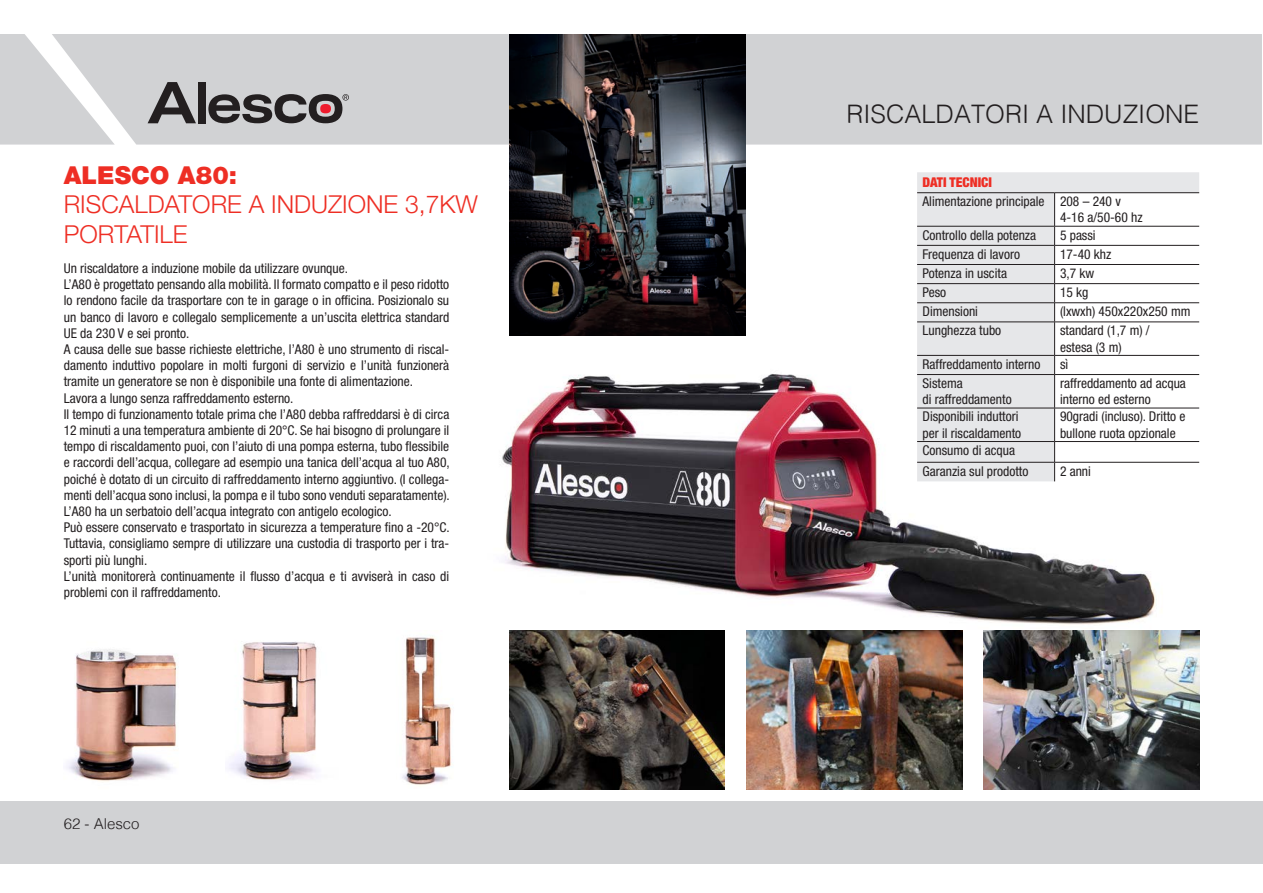
<style>
.page{position:relative;width:1263px;height:893px;background:#fff}
.page>*{position:absolute;margin:0;border:0;box-sizing:border-box;transform-origin:0 0}
.Titolo_Ponte{font:300 25.5px "Helvetica";color:#231f20}
.t1{font:300 24.75px/29.7px "Helvetica Neue LT Std";color:#ee2e24}
.t2{font:300 15px "Helvetica";color:#231f20}
.t3{font:condensed 13.5px/16.2px "Helvetica Neue LT Std";color:#231f20}
.t4{font:900 condensed 13.5px "Helvetica Neue LT Std";color:#ee2e24}
.s1{font-weight:900}
</style>
<div class="page">
<div style="left:115px;top:34px;width:1147px;height:111px;background:#d1d2d4"></div>
<svg style="left:0;top:34px;width:115px;height:111px"></svg>
<div style="left:0;top:801px;width:1263px;height:63px;background:#d1d2d4"></div>
<img style="left:502px;top:319px;width:698px;height:341px">
<img style="left:509px;top:631px;width:216px;height:158px">
<img style="left:746px;top:631px;width:216px;height:158px">
<img style="left:983px;top:631px;width:216px;height:158px">
<svg style="left:148px;top:82px;width:48px;height:41px;background:#858486"></svg>
<div style="left:198px;top:82px;width:8px;height:41px;background:#231f20"></div>
<svg style="left:208px;top:94px;width:141px;height:29px;background:#756f70"></svg>
<img style="left:66px;top:649px;width:111px;height:133px">
<img style="left:229px;top:641px;width:88px;height:139px">
<img style="left:402px;top:636px;width:50px;height:150px">
<svg style="left:917px;top:172px;width:282px;height:309px;fill:#e6e7e9"></svg>
<hr style="left:917px;top:192px;width:137px;height:1px;background:#231f20">
<hr style="left:1054px;top:192px;width:145px;height:1px;background:#231f20">
<hr style="left:1054px;top:193px;width:1px;height:33px;background:#231f20">
<hr style="left:917px;top:226px;width:137px;height:1px;background:#231f20">
<hr style="left:1054px;top:226px;width:145px;height:1px;background:#231f20">
<svg style="left:1054px;top:227px;width:1px;height:95px"></svg>
<hr style="left:1054px;top:322px;width:1px;height:33px;background:#231f20">
<svg style="left:1054px;top:356px;width:1px;height:18px"></svg>
<hr style="left:1054px;top:375px;width:1px;height:33px;background:#231f20">
<hr style="left:1054px;top:408px;width:1px;height:33px;background:#231f20">
<svg style="left:1054px;top:442px;width:1px;height:39px"></svg>
<hr style="left:917px;top:245px;width:137px;height:1px;background:#231f20">
<hr style="left:1054px;top:245px;width:145px;height:1px;background:#231f20">
<hr style="left:917px;top:264px;width:137px;height:1px;background:#231f20">
<hr style="left:1054px;top:264px;width:145px;height:1px;background:#231f20">
<hr style="left:917px;top:283px;width:137px;height:1px;background:#231f20">
<hr style="left:1054px;top:283px;width:145px;height:1px;background:#231f20">
<hr style="left:917px;top:302px;width:137px;height:1px;background:#231f20">
<hr style="left:917px;top:322px;width:137px;height:1px;background:#231f20">
<hr style="left:917px;top:355px;width:137px;height:1px;background:#231f20">
<hr style="left:917px;top:374px;width:137px;height:1px;background:#231f20">
<hr style="left:917px;top:408px;width:137px;height:1px;background:#231f20">
<hr style="left:917px;top:441px;width:137px;height:1px;background:#231f20">
<hr style="left:1054px;top:302px;width:145px;height:1px;background:#231f20">
<hr style="left:1054px;top:322px;width:145px;height:1px;background:#231f20">
<hr style="left:1054px;top:355px;width:145px;height:1px;background:#231f20">
<hr style="left:1054px;top:374px;width:145px;height:1px;background:#231f20">
<hr style="left:1054px;top:408px;width:145px;height:1px;background:#231f20">
<hr style="left:1054px;top:441px;width:145px;height:1px;background:#231f20">
<hr style="left:917px;top:462px;width:137px;height:1px;background:#231f20">
<hr style="left:1054px;top:462px;width:145px;height:1px;background:#231f20">
<img style="left:509px;top:34px;width:236px;height:302px">
<p class="t1" style="left:64px;top:160px;width:416px"><span class="s1">ALESCO A80:<br></span>RISCALDATORE A INDUZIONE 3,7KW<br>PORTATILE</p>
<p class="t3" style="left:64px;top:260px;width:286px">Un riscaldatore a induzione mobile da utilizzare ovunque.</p>
<p class="t3" style="left:64px;top:276px;width:387px;text-align:justify">L’A80 è progettato pensando alla mobilità. Il formato compatto e il peso ridotto lo rendono facile da trasportare con te in garage o in officina. Posizionalo su un banco di lavoro e collegalo semplicemente a un’uscita elettrica standard UE da 230 V e sei pronto.</p>
<p class="t3" style="left:64px;top:341px;width:387px;text-align:justify">A causa delle sue basse richieste elettriche, l’A80 è uno strumento di riscal&shy;damento induttivo popolare in molti furgoni di servizio e l’unità funzionerà tramite un generatore se non è disponibile una fonte di alimentazione.</p>
<p class="t3" style="left:64px;top:390px;width:231px">Lavora a lungo senza raffreddamento esterno.</p>
<p class="t3" style="left:64px;top:406px;width:387px;text-align:justify">Il tempo di funzionamento totale prima che l’A80 debba raffreddarsi è di circa 12 minuti a una temperatura ambiente di 20°C. Se hai bisogno di prolungare il tempo di riscaldamento puoi, con l’aiuto di una pompa esterna, tubo flessibile e raccordi dell’acqua, collegare ad esempio una tanica dell’acqua al tuo A80, poiché è dotato di un circuito di raffreddamento interno aggiuntivo. (I collega&shy;menti dell’acqua sono inclusi, la pompa e il tubo sono venduti separatamente).</p>
<p class="t3" style="left:64px;top:503px;width:330px">L’A80 ha un serbatoio dell’acqua integrato con antigelo ecologico.</p>
<p class="t3" style="left:64px;top:519px;width:387px;text-align:justify">Può essere conservato e trasportato in sicurezza a temperature fino a -20°C.<br>Tuttavia, consigliamo sempre di utilizzare una custodia di trasporto per i tra&shy;sporti più lunghi.</p>
<p class="t3" style="left:64px;top:568px;width:387px">L’unità monitorerà continuamente il flusso d’acqua e ti avviserà in caso di problemi con il raffreddamento.</p>
<p class="t2" style="left:64px;top:811px;width:77px">62 - Alesco</p>
<p class="Titolo_Ponte" style="left:846px;top:92px;width:354px">RISCALDATORI A INDUZIONE</p>
<p class="t4" style="left:922px;top:174px;width:71px">DATI TECNICI</p>
<p class="t3" style="left:922px;top:193px;width:123px">Alimentazione principale</p>
<p class="t3" style="left:1060px;top:193px;width:84px">208 – 240 v<br>4-16 a/50-60 hz</p>
<p class="t3" style="left:922px;top:227px;width:115px">Controllo della potenza</p>
<p class="t3" style="left:1060px;top:227px;width:37px">5 passi</p>
<p class="t3" style="left:922px;top:246px;width:99px">Frequenza di lavoro</p>
<p class="t3" style="left:1060px;top:246px;width:53px">17-40 khz</p>
<p class="t3" style="left:922px;top:265px;width:86px">Potenza in uscita</p>
<p class="t3" style="left:1060px;top:265px;width:36px">3,7 kw</p>
<p class="t3" style="left:922px;top:284px;width:25px">Peso</p>
<p class="t3" style="left:1060px;top:284px;width:30px">15 kg</p>
<p class="t3" style="left:922px;top:303px;width:57px">Dimensioni</p>
<p class="t3" style="left:1060px;top:303px;width:132px">(lxwxh) 450x220x250 mm</p>
<p class="t3" style="left:922px;top:322px;width:80px">Lunghezza tubo</p>
<p class="t3" style="left:1060px;top:322px;width:91px">standard (1,7 m) / estesa (3 m)</p>
<p class="t3" style="left:922px;top:356px;width:119px">Raffreddamento interno</p>
<p class="t3" style="left:1060px;top:356px;width:10px">sì</p>
<p class="t3" style="left:922px;top:375px;width:91px">Sistema<br>di raffreddamento</p>
<p class="t3" style="left:1060px;top:375px;width:127px">raffreddamento ad acqua interno ed esterno</p>
<p class="t3" style="left:922px;top:408px;width:100px">Disponibili induttori per il riscaldamento</p>
<p class="t3" style="left:1060px;top:408px;width:127px">90gradi (incluso). Dritto e bullone ruota opzionale</p>
<p class="t3" style="left:922px;top:442px;width:94px">Consumo di acqua</p>
<p class="t3" style="left:922px;top:463px;width:107px">Garanzia sul prodotto</p>
<p class="t3" style="left:1060px;top:463px;width:32px">2 anni</p>
</div>
